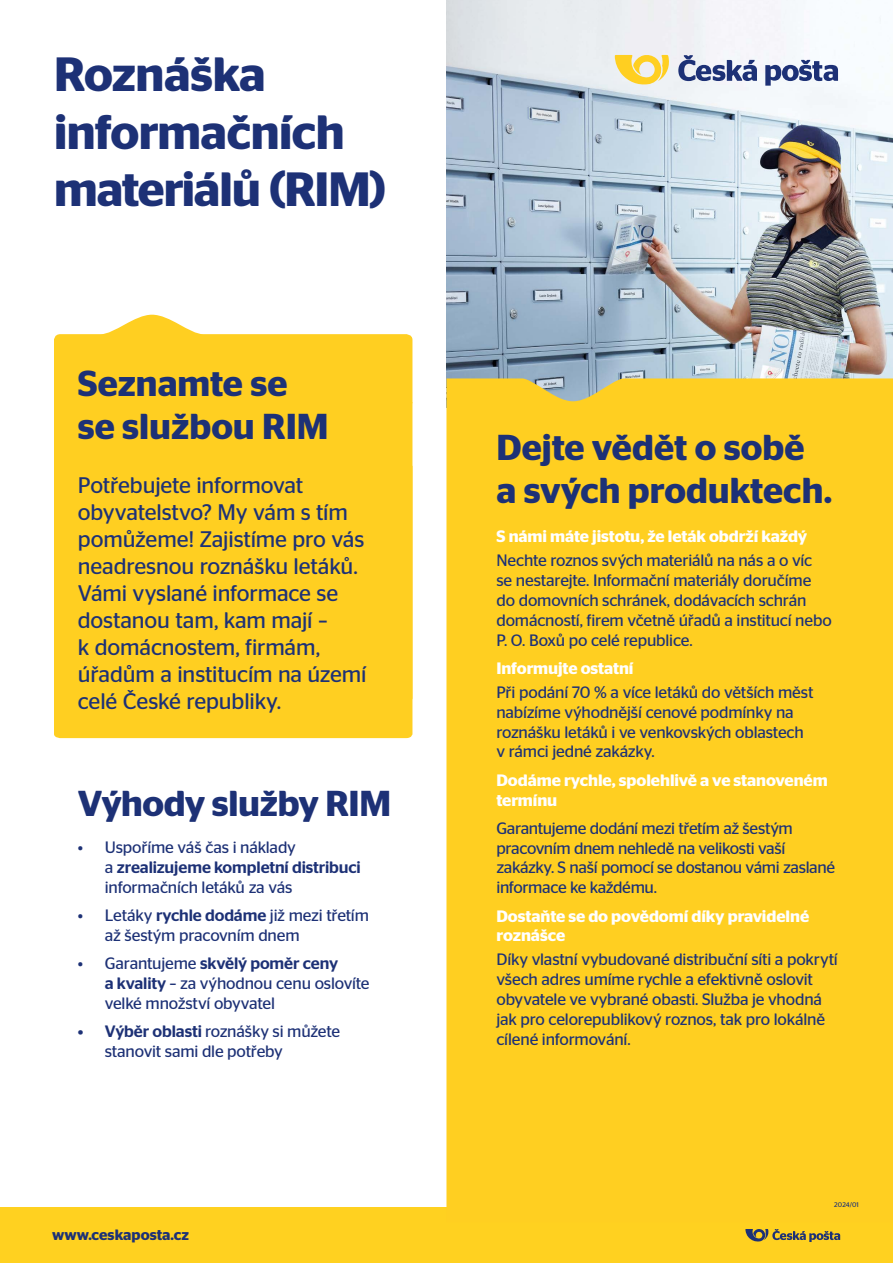
<style>
.page{position:relative;width:893px;height:1263px;background:#fff}
.page>*{position:absolute;margin:0;border:0;box-sizing:border-box;transform-origin:0 0}
.t1{font:600 48px/57.6px "Stag Sans";letter-spacing:-.02em;color:#1d3176}
.t2{font:600 36px/43.2px "Stag Sans";color:#1d3176}
.t3{font:22.5px/27px "Stag Sans";letter-spacing:-.005em;color:#1d3176}
.t4{font:16.5px/19.8px "Stag Sans";letter-spacing:-.015em;color:#1d3176}
.t5{font:600 16.5px/19.8px "Stag Sans";letter-spacing:-.005em;color:#fff}
.t6{font:600 15px "Stag Sans";color:#1d3176}
.t7{font:6.75px "Stag Sans";letter-spacing:.015em;color:#1d3176}
.s1{font-weight:500}
</style>
<div class="page">
<div style="left:54px;top:703px;width:358px;height:35px;background:#ffcf21"></div>
<div style="left:54px;top:315px;width:358px;height:388px;background:#ffcf21"></div>
<img style="left:446px;top:0;width:447px;height:378px">
<div style="left:0;top:1208px;width:893px;height:55px;background:#ffd120"></div>
<div style="left:446px;top:378px;width:447px;height:830px;background:#ffcf21"></div>
<svg style="left:745px;top:1229px;width:95px;height:13px"></svg>
<svg style="left:678px;top:55px;width:160px;height:31px"></svg>
<svg style="left:615px;top:54px;width:55px;height:32px;background:#f6dd81"></svg>
<h1 class="t1" style="left:54px;top:46px;width:334px">Roznáška informačních materiálů (RIM)</h1>
<h2 class="t2" style="left:78px;top:361px;width:252px">Seznamte se se službou RIM</h2>
<h3 class="t3" style="left:78px;top:471px;width:290px">Potřebujete informovat obyvatelstvo? My vám s tím pomůžeme! Zajistíme pro vás neadresnou roznášku letáků.<br>Vámi vyslané informace se dostanou tam, kam mají –<br>k domácnostem, firmám, úřadům a institucím na území celé České republiky.</h3>
<h2 class="t2" style="left:78px;top:782px;width:315px">Výhody služby RIM</h2>
<p class="t4" style="left:105px;top:837px;width:258px;text-indent:-27px">• Uspoříme váš čas i náklady<br>a <span class="s1">zrealizujeme kompletní distribuci </span>informačních letáků za vás</p>
<p class="t4" style="left:105px;top:905px;width:266px;text-indent:-27px">• Letáky <span class="s1">rychle dodáme</span> již mezi třetím až šestým pracovním dnem</p>
<p class="t4" style="left:105px;top:953px;width:266px;text-indent:-27px">• Garantujeme <span class="s1">skvělý poměr ceny<br>a kvality</span> – za výhodnou cenu oslovíte velké množství obyvatel</p>
<p class="t4" style="left:105px;top:1021px;width:237px;text-indent:-27px"><span class="s1">• Výběr oblasti</span> roznášky si můžete stanovit sami dle potřeby</p>
<p class="t6" style="left:52px;top:1225px;width:138px">www.ceskaposta.cz</p>
<h2 class="t2" style="left:496px;top:425px;width:337px">Dejte vědět o sobě a svých produktech.</h2>
<p class="t5" style="left:496px;top:527px;width:312px">S námi máte jistotu, že leták obdrží každý</p>
<p class="t4" style="left:496px;top:551px;width:337px">Nechte roznos svých materiálů na nás a o víc se nestarejte. Informační materiály doručíme do domovních schránek, dodávacích schrán domácností, firem včetně úřadů a institucí nebo P. O. Boxů po celé republice.</p>
<p class="t5" style="left:496px;top:658px;width:139px">Informujte ostatní</p>
<p class="t4" style="left:496px;top:682px;width:319px">Při podání 70 % a více letáků do větších měst nabízíme výhodnější cenové podmínky na roznášku letáků i ve venkovských oblastech v rámci jedné zakázky.</p>
<p class="t5" style="left:496px;top:770px;width:333px">Dodáme rychle, spolehlivě a ve stanoveném termínu</p>
<p class="t4" style="left:496px;top:818px;width:340px">Garantujeme dodání mezi třetím až šestým pracovním dnem nehledě na velikosti vaší zakázky. S naší pomocí se dostanou vámi zaslané informace ke každému.</p>
<p class="t5" style="left:496px;top:906px;width:314px">Dostaňte se do povědomí díky pravidelné roznášce</p>
<p class="t4" style="left:496px;top:950px;width:343px">Díky vlastní vybudované distribuční síti a pokrytí všech adres umíme rychle a efektivně oslovit obyvatele ve vybrané obasti. Služba je vhodná jak pro celorepublikový roznos, tak pro lokálně cílené informování.</p>
<p class="t7" style="left:834px;top:1200px;width:26px">2024/01</p>
</div>
